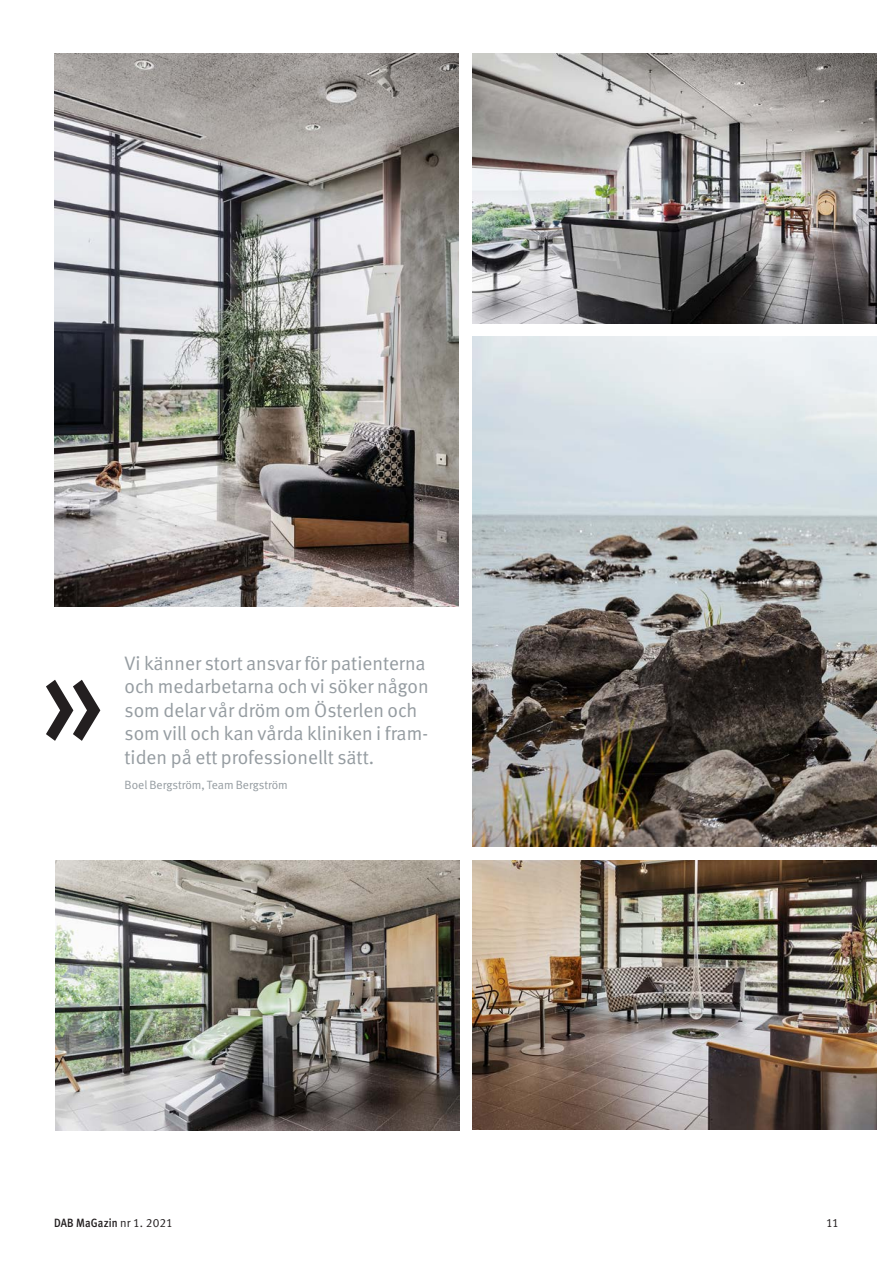
<style>
.page{position:relative;width:893px;height:1263px;background:#fff}
.page>*{position:absolute;margin:0;border:0;box-sizing:border-box;transform-origin:0 0}
.Citat{font:135px "Meta Medium LF";color:#231f20;scale:.9 1}
.Reportage_Brödtext{font:19.5px/23.4px "Meta Normal LF";color:#959ca1}
.Reportage_Bildtext{font:12px "Meta Normal LF";color:#959ca1}
.t1{font:12px "Meta Medium LF";letter-spacing:.015em;color:#231f20;scale:.9 1}
.t2{font:12px "Meta Normal LF";color:#231f20}
.s1{font-family:"Meta Normal LF"}
</style>
<div class="page">
<img style="left:472px;top:54px;width:404px;height:269px">
<img style="left:472px;top:337px;width:404px;height:509px">
<img style="left:54px;top:54px;width:405px;height:552px">
<img style="left:55px;top:861px;width:404px;height:269px">
<img style="left:472px;top:861px;width:404px;height:269px">
<p class="Citat" style="left:42px;top:618px;width:70px">»</p>
<p class="Reportage_Brödtext" style="left:125px;top:651px;width:306px">Vi känner stort ansvar för patienterna och medarbetarna och vi söker någon som delar vår dröm om Österlen och som vill och kan vårda kliniken i fram&shy;tiden på ett professionellt sätt.</p>
<p class="Reportage_Bildtext" style="left:125px;top:778px;width:165px">Boel Bergström, Team Bergström</p>
<p class="t1" style="left:54px;top:1216px;width:133px">DAB MaGazin <span class="s1">nr 1. 2021</span></p>
<p class="t2" style="left:826px;top:1216px;width:14px">11</p>
</div>
